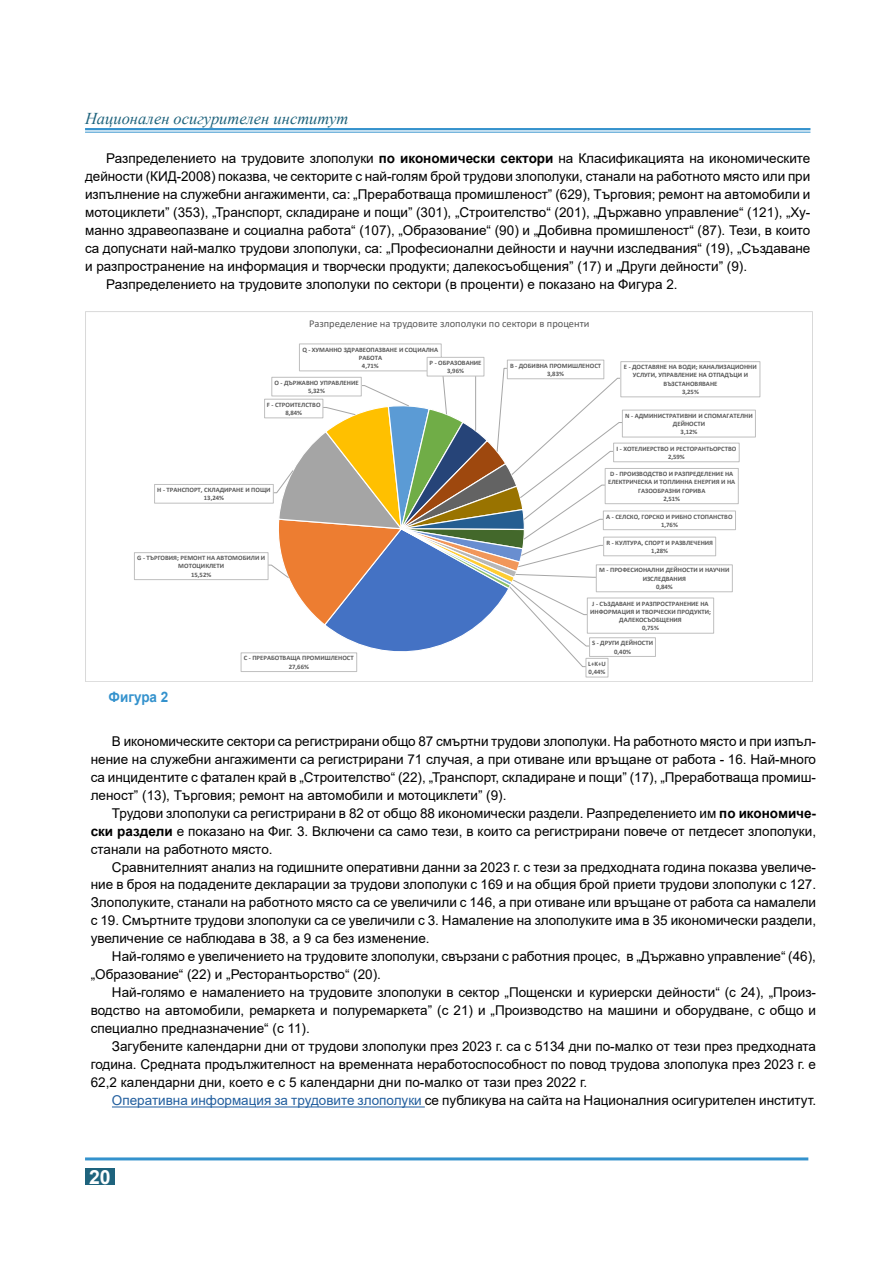
<style>
.page{position:relative;width:893px;height:1263px;background:#fff}
.page>*{position:absolute;margin:0;border:0;box-sizing:border-box;transform-origin:0 0}
.t1{font:700 19.5px "Arial";color:#fff}
.t2{font:italic 16.5px "Times New Roman";color:#1e637d}
.t3{font:700 14.4px "Arial";color:#3492cd;scale:.94 1}
.t4{font:13.5px/18px "Arial";color:#000;text-align:justify}
.t5{font:10.5px "Calibri";color:#595959}
.t6{font:700 6.75px/8.2px "Calibri";color:#595959;text-align:center}
.s1{font-weight:700}
.s2{color:#215e9e}
</style>
<div class="page">
<div style="left:85px;top:1168px;width:30px;height:17px;background:#1e637d"></div>
<div style="left:85px;top:128px;width:725px;height:5px;background:#bfdcef"></div>
<hr style="left:85px;top:128px;width:725px;height:2px;background:#3492cd">
<hr style="left:85px;top:132px;width:725px;height:1px;background:#3492cd">
<hr style="left:85px;top:1157px;width:723px;height:3px;background:#3492cd">
<hr style="left:112px;top:1106px;width:313px;height:1px;background:#215e9e">
<svg style="left:268px;top:356px;width:355px;height:313px"></svg>
<div style="left:241px;top:653px;width:116px;height:18px;background:#fff"></div>
<div style="left:241px;top:652px;width:116px;height:20px;border:1px solid #bfbfbf"></div>
<div style="left:134px;top:552px;width:134px;height:28px;border:1px solid #bfbfbf"></div>
<div style="left:155px;top:484px;width:118px;height:19px;background:#fff"></div>
<div style="left:154px;top:484px;width:120px;height:19px;border:1px solid #bfbfbf"></div>
<div style="left:265px;top:399px;width:58px;height:19px;background:#fff"></div>
<div style="left:264px;top:399px;width:59px;height:19px;border:1px solid #bfbfbf"></div>
<div style="left:272px;top:377px;width:89px;height:19px;background:#fff"></div>
<div style="left:272px;top:377px;width:90px;height:19px;border:1px solid #bfbfbf"></div>
<div style="left:299px;top:344px;width:142px;height:27px;background:#fff"></div>
<div style="left:299px;top:344px;width:142px;height:27px;border:1px solid #bfbfbf"></div>
<div style="left:427px;top:357px;width:57px;height:19px;background:#fff"></div>
<div style="left:427px;top:357px;width:57px;height:19px;border:1px solid #bfbfbf"></div>
<div style="left:507px;top:360px;width:97px;height:19px;background:#fff"></div>
<div style="left:507px;top:360px;width:97px;height:19px;border:1px solid #bfbfbf"></div>
<div style="left:621px;top:362px;width:139px;height:35px;background:#fff"></div>
<div style="left:620px;top:361px;width:140px;height:36px;border:1px solid #bfbfbf"></div>
<div style="left:622px;top:410px;width:134px;height:27px;border:1px solid #bfbfbf"></div>
<div style="left:614px;top:443px;width:125px;height:19px;background:#fff"></div>
<div style="left:613px;top:443px;width:126px;height:19px;border:1px solid #bfbfbf"></div>
<div style="left:605px;top:468px;width:133px;height:36px;background:#fff"></div>
<div style="left:605px;top:468px;width:134px;height:36px;border:1px solid #bfbfbf"></div>
<div style="left:603px;top:511px;width:132px;height:19px;background:#fff"></div>
<div style="left:603px;top:511px;width:133px;height:19px;border:1px solid #bfbfbf"></div>
<div style="left:604px;top:537px;width:112px;height:19px;background:#fff"></div>
<div style="left:603px;top:537px;width:113px;height:19px;border:1px solid #bfbfbf"></div>
<div style="left:596px;top:565px;width:136px;height:27px;background:#fff"></div>
<div style="left:596px;top:564px;width:137px;height:28px;border:1px solid #bfbfbf"></div>
<div style="left:587px;top:598px;width:127px;height:35px;background:#fff"></div>
<div style="left:587px;top:598px;width:127px;height:35px;border:1px solid #bfbfbf"></div>
<div style="left:590px;top:638px;width:65px;height:18px;background:#fff"></div>
<div style="left:589px;top:637px;width:67px;height:20px;border:1px solid #bfbfbf"></div>
<div style="left:586px;top:658px;width:22px;height:19px;background:#fff"></div>
<div style="left:586px;top:658px;width:22px;height:19px;border:1px solid #bfbfbf"></div>
<p class="t2" style="left:85px;top:107px;width:265px">Национален осигурителен институт</p>
<p class="t4" style="left:106px;top:149px;width:706px">Разпределението на трудовите злополуки <span class="s1">по икономически сектори</span> на Класификацията на икономическите</p>
<p class="t4" style="left:85px;top:167px;width:727px">дейности (КИД-2008) показва, че секторите с най-голям брой трудови злополуки, станали на работното място или при</p>
<p class="t4" style="left:85px;top:185px;width:727px">изпълнение на служебни ангажименти, са: „Преработваща промишленост” (629), Търговия; ремонт на автомобили и</p>
<p class="t4" style="left:85px;top:203px;width:727px">мотоциклети” (353), „Транспорт, складиране и пощи” (301), „Строителство“ (201), „Държавно управление“ (121), „Ху-</p>
<p class="t4" style="left:85px;top:221px;width:727px">манно здравеопазване и социална работа“ (107), „Образование“ (90) и „Добивна промишленост“ (87). Тези, в които</p>
<p class="t4" style="left:85px;top:239px;width:727px">са допуснати най-малко трудови злополуки, са: „Професионални дейности и научни изследвания“ (19), „Създаване</p>
<p class="t4" style="left:85px;top:257px;width:664px">и разпространение на информация и творчески продукти; далекосъобщения” (17) и „Други дейности” (9).</p>
<p class="t4" style="left:106px;top:275px;width:573px">Разпределението на трудовите злополуки по сектори (в проценти) е показано на Фигура 2.</p>
<p class="t5" style="left:309px;top:316px;width:282px">Разпределение на трудовите злополуки по сектори в проценти</p>
<p class="t6" style="left:302px;top:345px;width:137px">Q - ХУМАННО ЗДРАВЕОПАЗВАНЕ И СОЦИАЛНА<br>РАБОТА<br>4,71%</p>
<p class="t6" style="left:430px;top:358px;width:53px">P - ОБРАЗОВАНИЕ<br>3,96%</p>
<p class="t6" style="left:510px;top:361px;width:93px">B - ДОБИВНА ПРОМИШЛЕНОСТ<br>3,83%</p>
<p class="t6" style="left:624px;top:363px;width:135px">E - ДОСТАВЯНЕ НА ВОДИ; КАНАЛИЗАЦИОННИ<br>УСЛУГИ, УПРАВЛЕНИЕ НА ОТПАДЪЦИ И<br>ВЪЗСТАНОВЯВАНЕ<br>3,25%</p>
<p class="t6" style="left:625px;top:411px;width:129px">N - АДМИНИСТРАТИВНИ И СПОМАГАТЕЛНИ<br>ДЕЙНОСТИ<br>3,12%</p>
<p class="t6" style="left:616px;top:444px;width:121px">I - ХОТЕЛИЕРСТВО И РЕСТОРАНТЬОРСТВО<br>2,59%</p>
<p class="t6" style="left:608px;top:470px;width:129px">D - ПРОИЗВОДСТВО И РАЗПРЕДЕЛЕНИЕ НА<br>ЕЛЕКТРИЧЕСКА И ТОПЛИННА ЕНЕРГИЯ И НА<br>ГАЗООБРАЗНИ ГОРИВА<br>2,51%</p>
<p class="t6" style="left:606px;top:512px;width:128px">A - СЕЛСКО, ГОРСКО И РИБНО СТОПАНСТВО<br>1,76%</p>
<p class="t6" style="left:606px;top:538px;width:108px">R - КУЛТУРА, СПОРТ И РАЗВЛЕЧЕНИЯ<br>1,28%</p>
<p class="t6" style="left:599px;top:566px;width:132px">M - ПРОФЕСИОНАЛНИ ДЕЙНОСТИ И НАУЧНИ<br>ИЗСЛЕДВАНИЯ<br>0,84%</p>
<p class="t6" style="left:590px;top:599px;width:122px">J - СЪЗДАВАНЕ И РАЗПРОСТРАНЕНИЕ НА<br>ИНФОРМАЦИЯ И ТВОРЧЕСКИ ПРОДУКТИ;<br>ДАЛЕКОСЪОБЩЕНИЯ<br>0,75%</p>
<p class="t6" style="left:592px;top:639px;width:63px">S - ДРУГИ ДЕЙНОСТИ<br>0,40%</p>
<p class="t6" style="left:588px;top:659px;width:19px;text-align:left">L+K+U<br>0,44%</p>
<p class="t6" style="left:274px;top:378px;width:86px">O - ДЪРЖАВНО УПРАВЛЕНИЕ<br>5,32%</p>
<p class="t6" style="left:267px;top:400px;width:55px">F - СТРОИТЕЛСТВО<br>8,84%</p>
<p class="t6" style="left:157px;top:486px;width:115px">H - ТРАНСПОРТ, СКЛАДИРАНЕ И ПОЩИ<br>13,24%</p>
<p class="t6" style="left:137px;top:554px;width:130px">G - ТЪРГОВИЯ; РЕМОНТ НА АВТОМОБИЛИ И<br>МОТОЦИКЛЕТИ<br>15,52%</p>
<p class="t6" style="left:244px;top:654px;width:112px">C - ПРЕРАБОТВАЩА ПРОМИШЛЕНОСТ<br>27,66%</p>
<p class="t3" style="left:109px;top:686px;width:65px">Фигура 2</p>
<p class="t4" style="left:91px;top:732px;width:727px;text-indent:21px">В икономическите сектори са регистрирани общо 87 смъртни трудови злополуки. На работното място и при изпъл&shy;нение на служебни ангажименти са регистрирани 71 случая, a при отиване или връщане от работа - 16. Най-много са инцидентите с фатален край в „Строителство“ (22), „Транспорт, складиране и пощи” (17), „Преработваща промиш&shy;леност” (13), Търговия; ремонт на автомобили и мотоциклети” (9).</p>
<p class="t4" style="left:91px;top:804px;width:727px;text-indent:21px">Трудови злополуки са регистрирани в 82 от общо 88 икономически раздели. Разпределението им <span class="s1">по икономиче&shy;ски раздели</span> е показано на Фиг. 3. Включени са само тези, в които са регистрирани повече от петдесет злополуки, станали на работното място.</p>
<p class="t4" style="left:91px;top:858px;width:727px;text-indent:21px">Сравнителният анализ на годишните оперативни данни за 2023 г. с тези за предходната година показва увеличе&shy;ние в броя на подадените декларации за трудови злополуки с 169 и на общия брой приети трудови злополуки с 127.<br>Злополуките, станали на работното място са се увеличили с 146, а при отиване или връщане от работа са намалели с 19. Смъртните трудови злополуки са се увеличили с 3. Намаление на злополуките има в 35 икономически раздели, увеличение се наблюдава в 38, а 9 са без изменение.</p>
<p class="t4" style="left:91px;top:948px;width:727px;text-indent:21px">Най-голямо е увеличението на трудовите злополуки, свързани с работния процес, в „Държавно управление“ (46), „Образование“ (22) и „Ресторантьорство“ (20).</p>
<p class="t4" style="left:91px;top:984px;width:727px;text-indent:21px">Най-голямо е намалението на трудовите злополуки в сектор „Пощенски и куриерски дейности“ (с 24), „Произ&shy;водство на автомобили, ремаркета и полуремаркета” (с 21) и „Производство на машини и оборудване, с общо и специално предназначение“ (с 11).</p>
<p class="t4" style="left:91px;top:1038px;width:727px;text-indent:21px">Загубените календарни дни от трудови злополуки през 2023 г. са с 5134 дни по-малко от тези през предходната година. Средната продължителност на временната неработоспособност по повод трудова злополука през 2023 г. е 62,2 календарни дни, което е с 5 календарни дни по-малко от тази през 2022 г.</p>
<p class="t4" style="left:112px;top:1092px;width:706px"><span class="s2">Оперативна информация за трудовите злополуки</span> се публикува на сайта на Националния осигурителен институт.</p>
<h1 class="t1" style="left:89px;top:1163px;width:23px">20</h1>
</div>
